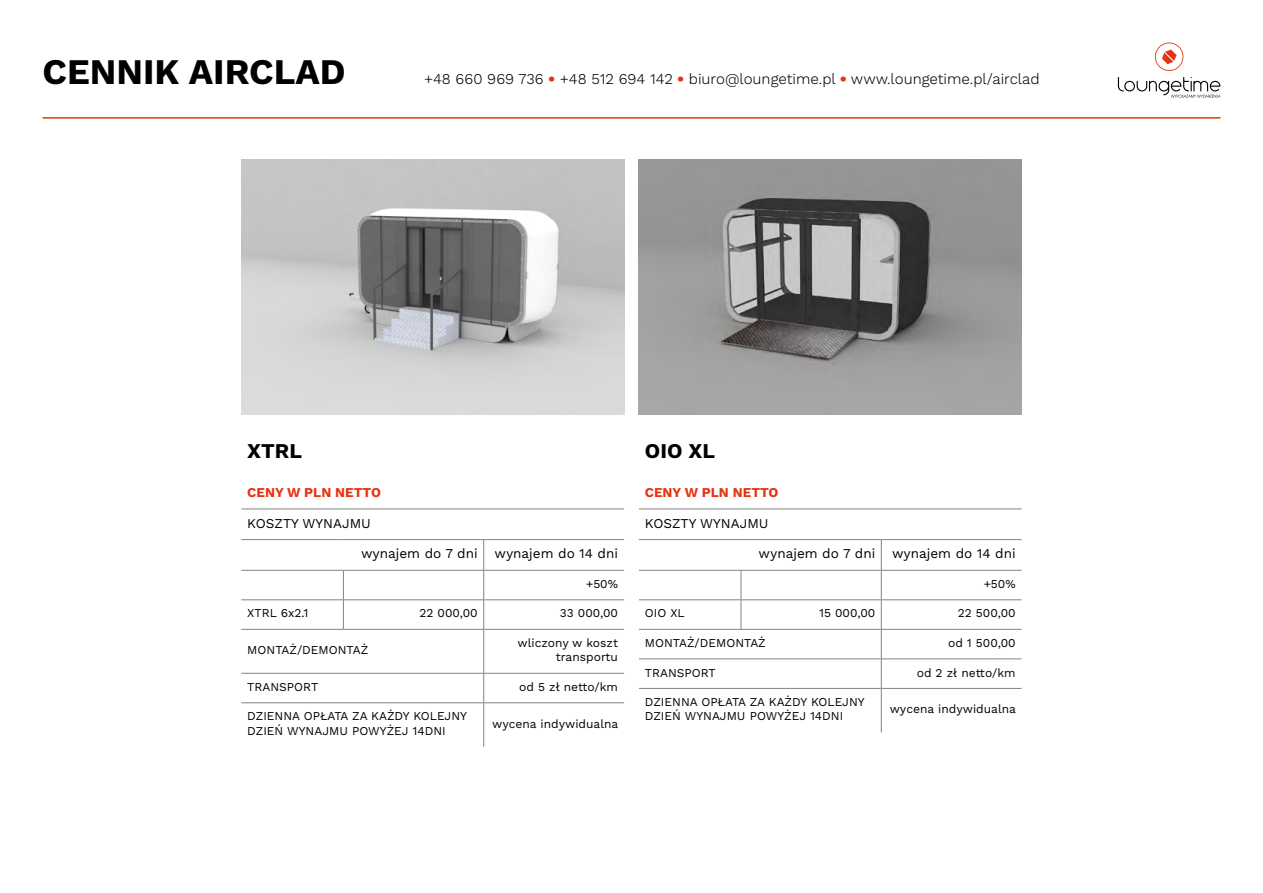
<style>
.page{position:relative;width:1263px;height:893px;background:#fff}
.page>*{position:absolute;margin:0;border:0;box-sizing:border-box;transform-origin:0 0}
.t1{font:700 36px "Work Sans";color:#000}
.t2{font:700 21px "Work Sans";color:#000}
.t3{font:300 15px "Work Sans";color:#000}
.t4{font:13.5px "Work Sans";color:#000}
.t5{font:700 13.5px "Work Sans";color:#e63312}
.t6{font:12px/14.4px "Work Sans";color:#000}
.s1{font-weight:900;color:#e63312}
</style>
<div class="page">
<hr style="left:241px;top:509px;width:102px;height:1px;background:#808285">
<hr style="left:343px;top:509px;width:141px;height:1px;background:#808285">
<hr style="left:484px;top:509px;width:140px;height:1px;background:#808285">
<hr style="left:241px;top:539px;width:102px;height:1px;background:#808285">
<hr style="left:343px;top:539px;width:141px;height:1px;background:#808285">
<hr style="left:484px;top:539px;width:140px;height:1px;background:#808285">
<hr style="left:483px;top:540px;width:1px;height:30px;background:#808285">
<hr style="left:241px;top:570px;width:102px;height:1px;background:#808285">
<hr style="left:343px;top:570px;width:141px;height:1px;background:#808285">
<hr style="left:484px;top:570px;width:140px;height:1px;background:#808285">
<hr style="left:241px;top:599px;width:102px;height:1px;background:#808285">
<hr style="left:343px;top:599px;width:141px;height:1px;background:#808285">
<svg style="left:343px;top:571px;width:1px;height:58px"></svg>
<hr style="left:484px;top:599px;width:140px;height:1px;background:#808285">
<svg style="left:483px;top:571px;width:1px;height:58px"></svg>
<hr style="left:483px;top:630px;width:1px;height:43px;background:#808285">
<svg style="left:483px;top:674px;width:1px;height:28px"></svg>
<hr style="left:483px;top:703px;width:1px;height:44px;background:#808285">
<hr style="left:241px;top:629px;width:102px;height:1px;background:#808285">
<hr style="left:343px;top:629px;width:141px;height:1px;background:#808285">
<hr style="left:484px;top:629px;width:140px;height:1px;background:#808285">
<hr style="left:241px;top:673px;width:102px;height:1px;background:#808285">
<hr style="left:343px;top:673px;width:141px;height:1px;background:#808285">
<hr style="left:484px;top:673px;width:140px;height:1px;background:#808285">
<hr style="left:241px;top:702px;width:102px;height:1px;background:#808285">
<hr style="left:343px;top:702px;width:141px;height:1px;background:#808285">
<hr style="left:484px;top:702px;width:140px;height:1px;background:#808285">
<hr style="left:639px;top:509px;width:102px;height:1px;background:#808285">
<hr style="left:741px;top:509px;width:140px;height:1px;background:#808285">
<hr style="left:881px;top:509px;width:141px;height:1px;background:#808285">
<hr style="left:639px;top:539px;width:102px;height:1px;background:#808285">
<hr style="left:741px;top:539px;width:140px;height:1px;background:#808285">
<hr style="left:881px;top:539px;width:141px;height:1px;background:#808285">
<hr style="left:881px;top:540px;width:1px;height:30px;background:#808285">
<hr style="left:639px;top:570px;width:102px;height:1px;background:#808285">
<hr style="left:741px;top:570px;width:140px;height:1px;background:#808285">
<hr style="left:881px;top:570px;width:141px;height:1px;background:#808285">
<hr style="left:639px;top:599px;width:102px;height:1px;background:#808285">
<hr style="left:741px;top:599px;width:140px;height:1px;background:#808285">
<svg style="left:741px;top:571px;width:1px;height:58px"></svg>
<hr style="left:881px;top:599px;width:141px;height:1px;background:#808285">
<svg style="left:881px;top:571px;width:1px;height:117px"></svg>
<hr style="left:881px;top:689px;width:1px;height:43px;background:#808285">
<hr style="left:639px;top:629px;width:102px;height:1px;background:#808285">
<hr style="left:741px;top:629px;width:140px;height:1px;background:#808285">
<hr style="left:881px;top:629px;width:141px;height:1px;background:#808285">
<hr style="left:639px;top:658px;width:102px;height:1px;background:#808285">
<hr style="left:741px;top:658px;width:140px;height:1px;background:#808285">
<hr style="left:881px;top:658px;width:141px;height:1px;background:#808285">
<hr style="left:639px;top:688px;width:102px;height:1px;background:#808285">
<hr style="left:741px;top:688px;width:140px;height:1px;background:#808285">
<hr style="left:881px;top:688px;width:141px;height:1px;background:#808285">
<img style="left:639px;top:159px;width:383px;height:255px">
<img style="left:241px;top:159px;width:383px;height:255px">
<svg style="left:1118px;top:77px;width:102px;height:21px"></svg>
<svg style="left:1155px;top:43px;width:28px;height:28px"></svg>
<hr style="left:43px;top:117px;width:1177px;height:2px;background:#e63312">
<h1 class="t1" style="left:43px;top:51px;width:305px">CENNIK AIRCLAD</h1>
<p class="t3" style="left:424px;top:70px;width:617px">+48 660 969 736 <span class="s1">•</span> +48 512 694 142 <span class="s1">•</span> biuro@loungetime.pl <span class="s1">•</span> www.loungetime.pl/airclad</p>
<h2 class="t2" style="left:247px;top:438px;width:56px">XTRL</h2>
<p class="t5" style="left:247px;top:485px;width:135px">CENY W PLN NETTO</p>
<p class="t4" style="left:247px;top:515px;width:125px">KOSZTY WYNAJMU</p>
<p class="t4" style="left:361px;top:546px;width:258px">wynajem do 7 dni wynajem do 14 dni</p>
<p class="t6" style="left:586px;top:577px;width:33px">+50%</p>
<p class="t6" style="left:247px;top:607px;width:63px">XTRL 6x2.1</p>
<p class="t6" style="left:419px;top:607px;width:60px">22 000,00</p>
<p class="t6" style="left:560px;top:607px;width:60px">33 000,00</p>
<p class="t6" style="left:247px;top:643px;width:122px">MONTAŻ/DEMONTAŻ</p>
<p class="t6" style="left:518px;top:636px;width:102px;text-align:right">wliczony w koszt transportu</p>
<p class="t6" style="left:247px;top:680px;width:72px">TRANSPORT</p>
<p class="t6" style="left:519px;top:680px;width:100px">od 5 zł netto/km</p>
<p class="t6" style="left:247px;top:710px;width:221px">DZIENNA OPŁATA ZA KAŻDY KOLEJNY<br>DZIEŃ WYNAJMU POWYŻEJ 14DNI</p>
<p class="t6" style="left:492px;top:717px;width:128px">wycena indywidualna</p>
<h2 class="t2" style="left:645px;top:438px;width:72px">OIO XL</h2>
<p class="t5" style="left:645px;top:485px;width:135px">CENY W PLN NETTO</p>
<p class="t4" style="left:645px;top:515px;width:125px">KOSZTY WYNAJMU</p>
<p class="t4" style="left:759px;top:546px;width:258px">wynajem do 7 dni wynajem do 14 dni</p>
<p class="t6" style="left:984px;top:577px;width:33px">+50%</p>
<p class="t6" style="left:645px;top:607px;width:41px">OIO XL</p>
<p class="t6" style="left:819px;top:607px;width:58px">15 000,00</p>
<p class="t6" style="left:958px;top:607px;width:59px">22 500,00</p>
<p class="t6" style="left:645px;top:636px;width:122px">MONTAŻ/DEMONTAŻ</p>
<p class="t6" style="left:948px;top:636px;width:69px">od 1 500,00</p>
<p class="t6" style="left:645px;top:666px;width:72px">TRANSPORT</p>
<p class="t6" style="left:917px;top:666px;width:100px">od 2 zł netto/km</p>
<p class="t6" style="left:645px;top:695px;width:221px">DZIENNA OPŁATA ZA KAŻDY KOLEJNY<br>DZIEŃ WYNAJMU POWYŻEJ 14DNI</p>
<p class="t6" style="left:890px;top:702px;width:128px">wycena indywidualna</p>
</div>
